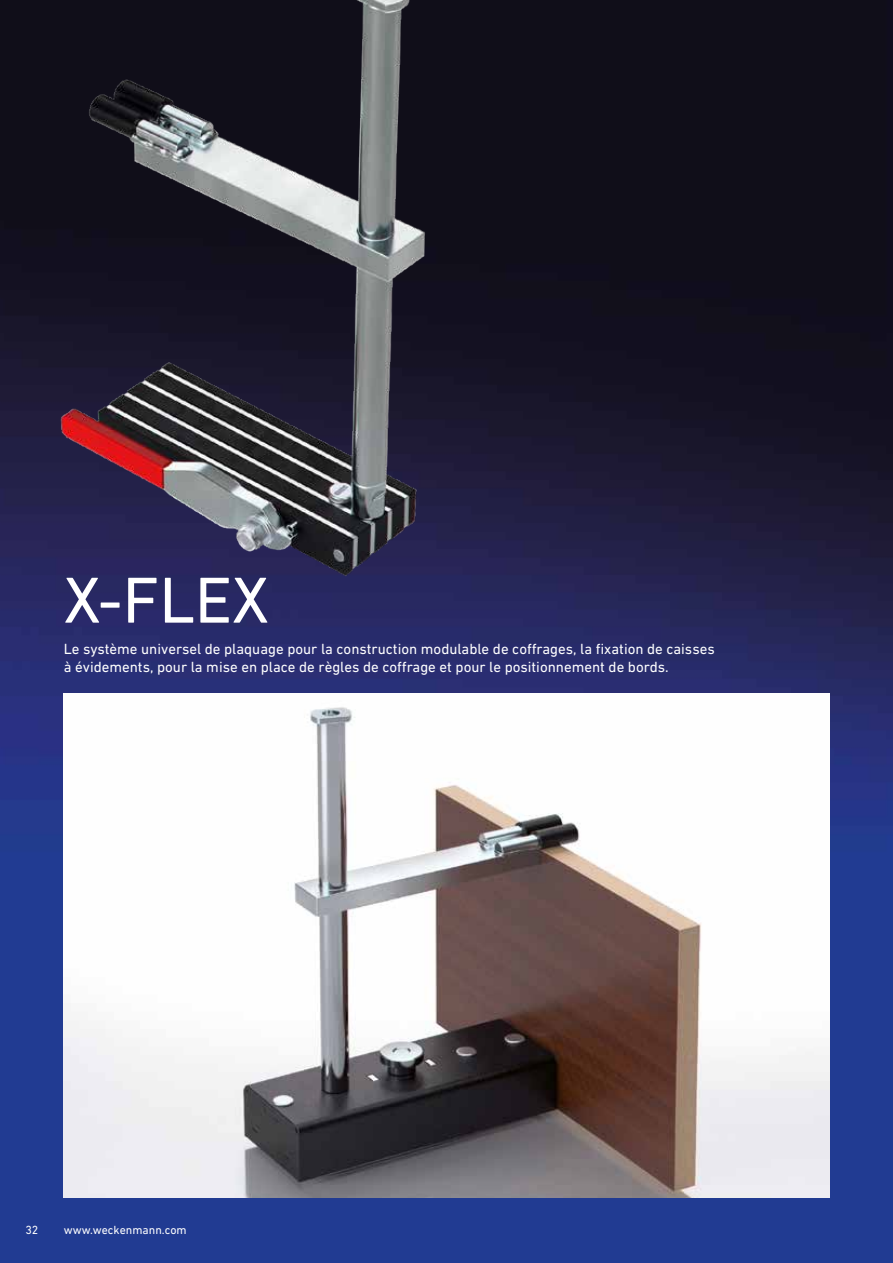
<style>
.page{position:relative;width:893px;height:1263px;background:#fff}
.page>*{position:absolute;margin:0;border:0;box-sizing:border-box;transform-origin:0 0}
.t1{font:66px "DIN Next CYR";color:#fff}
.t2{font:15px/18px "DIN Next CYR";color:#fff}
.t3{font:12px "DIN Next CYR";color:#fff}
</style>
<div class="page">
<img style="left:0;top:0;width:893px;height:1263px">
<img style="left:64px;top:694px;width:765px;height:504px">
<img style="left:6px;top:0;width:482px;height:604px">
<h1 class="t1" style="left:64px;top:562px;width:207px">X-FLEX</h1>
<p class="t2" style="left:64px;top:640px;width:652px">Le système universel de plaquage pour la construction modulable de coffrages, la fixation de caisses à évidements, pour la mise en place de règles de coffrage et pour le positionnement de bords.</p>
<p class="t3" style="left:25px;top:1223px;width:15px">32</p>
<p class="t3" style="left:64px;top:1223px;width:124px">www.weckenmann.com</p>
</div>
